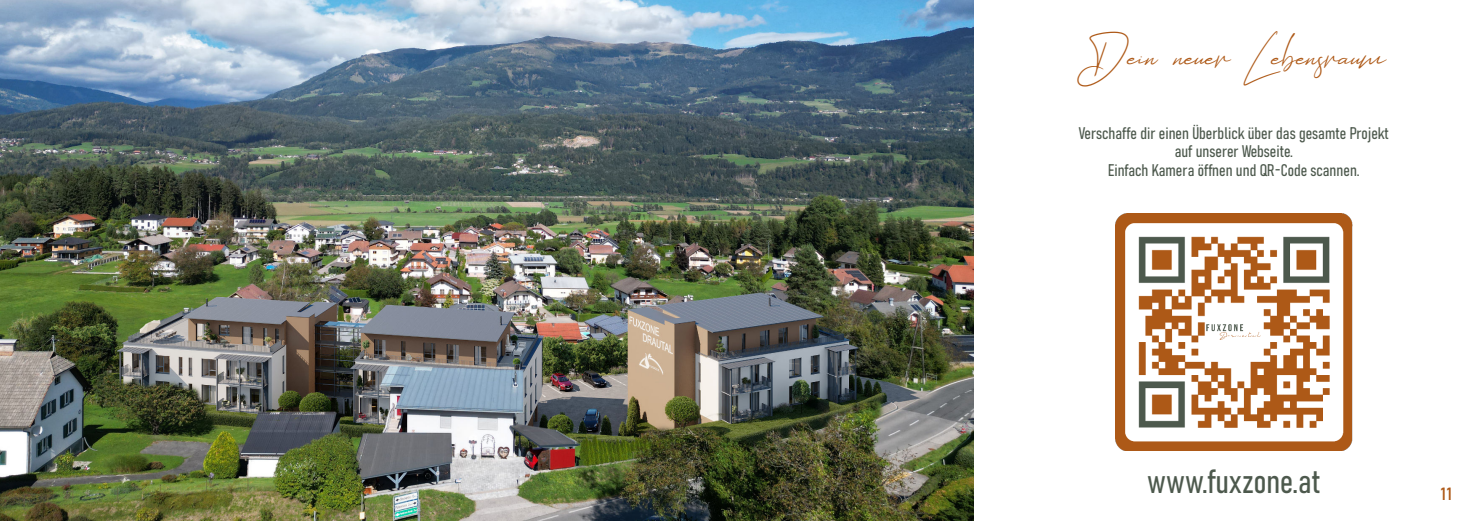
<style>
.page{position:relative;width:1474px;height:521px;background:#fff}
.page>*{position:absolute;margin:0;border:0;box-sizing:border-box;transform-origin:0 0}
.t1{font:35.7px "Hathem Bosteem FREE";color:#ae5917}
.t2{font:33.25px "Bahnschrift";color:#4d594d}
.t3{font:17.5px "Bahnschrift";color:#ae5917}
.t4{font:16.62px/18.4px "Bahnschrift";color:#4d594d;text-align:center}
</style>
<div class="page">
<img style="left:0;top:0;width:973px;height:521px">
<img style="left:1115px;top:213px;width:237px;height:237px">
<h1 class="t1" style="left:1077px;top:32px;width:310px">Dein neuer Lebensraum</h1>
<p class="t4" style="left:1078px;top:125px;width:312px">Verschaffe dir einen Überblick über das gesamte Projekt auf unserer Webseite.<br>Einfach Kamera öffnen und QR-Code scannen.</p>
<h2 class="t2" style="left:1147px;top:465px;width:175px">www.fuxzone.at</h2>
<p class="t3" style="left:1440px;top:485px;width:13px">11</p>
</div>
